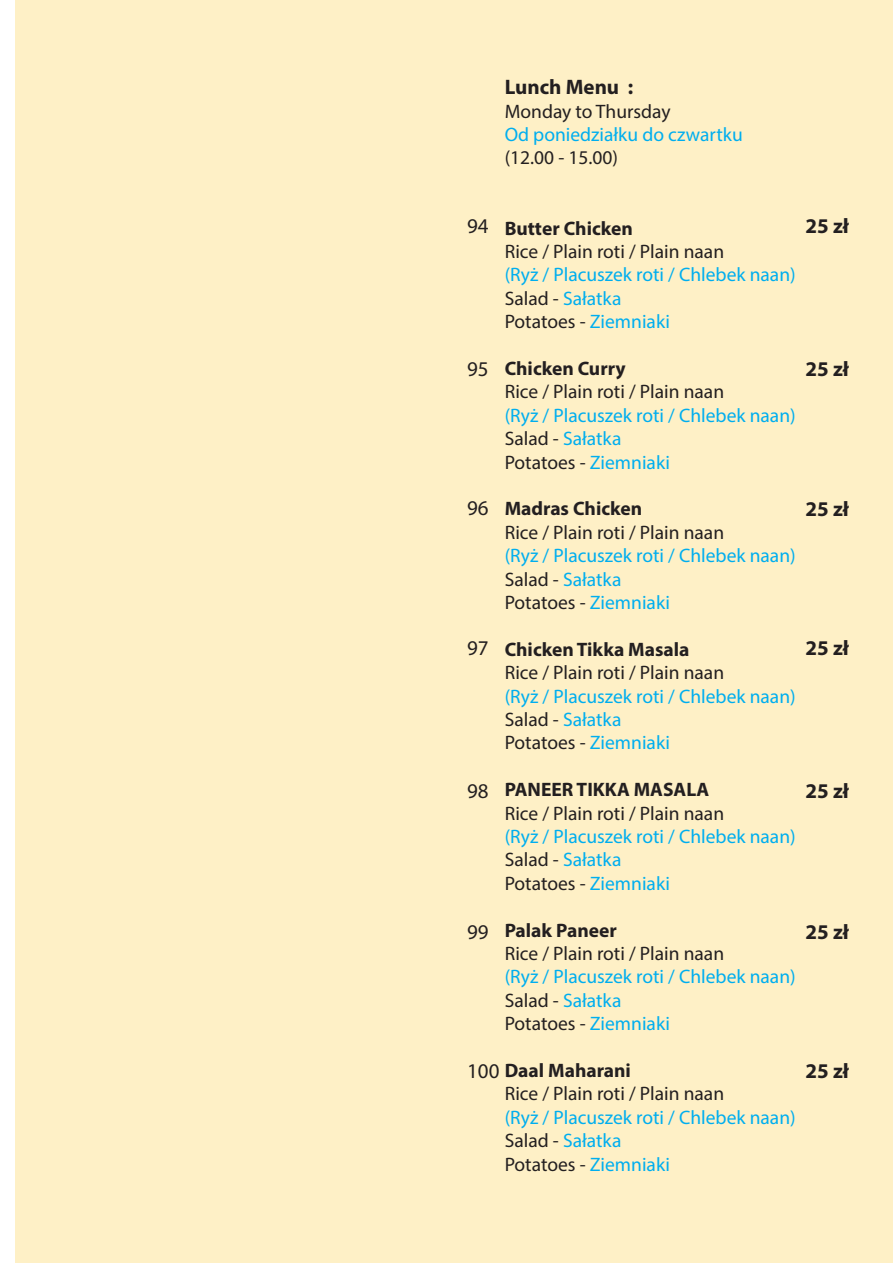
<style>
.page{position:relative;width:893px;height:1263px;background:#fff}
.page>*{position:absolute;margin:0;border:0;box-sizing:border-box;transform-origin:0 0}
.t1{font:700 21px "Myriad Pro";color:#231f20}
.t2{font:21px "Myriad Pro";color:#231f20}
.t3{font:19.5px/23.4px "Myriad Pro";color:#00aeef}
.t4{font:19.5px "Myriad Pro";color:#231f20}
.t5{font:700 19.5px "Myriad Pro";color:#231f20}
.s1{color:#231f20}
.s2{font-weight:400;font-size:21px}
</style>
<div class="page">
<div style="left:15px;top:0;width:878px;height:1263px;background:#fef0c6"></div>
<p class="t1" style="left:505px;top:73px;width:130px">Lunch Menu :</p>
<p class="t4" style="left:505px;top:99px;width:167px">Monday to Thursday</p>
<p class="t3" style="left:505px;top:122px;width:240px">Od poniedziałku do czwartku</p>
<p class="t4" style="left:505px;top:146px;width:115px">(12.00 - 15.00)</p>
<p class="t2" style="left:467px;top:213px;width:23px">94</p>
<p class="t2" style="left:467px;top:356px;width:23px">95</p>
<p class="t2" style="left:467px;top:495px;width:23px">96</p>
<p class="t2" style="left:467px;top:635px;width:23px">97</p>
<p class="t2" style="left:467px;top:777px;width:23px">98</p>
<p class="t2" style="left:467px;top:918px;width:23px">99</p>
<p class="t5" style="left:505px;top:215px;width:130px">Butter Chicken</p>
<p class="t4" style="left:505px;top:239px;width:221px">Rice / Plain roti / Plain naan</p>
<p class="t3" style="left:505px;top:263px;width:293px">(Ryż / Placuszek roti / Chlebek naan)<br><span class="s1">Salad -</span> Sałatka<br><span class="s1">Potatoes -</span> Ziemniaki</p>
<p class="t5" style="left:505px;top:356px;width:123px">Chicken Curry</p>
<p class="t4" style="left:505px;top:380px;width:221px">Rice / Plain roti / Plain naan</p>
<p class="t3" style="left:505px;top:403px;width:293px">(Ryż / Placuszek roti / Chlebek naan)<br><span class="s1">Salad -</span> Sałatka<br><span class="s1">Potatoes -</span> Ziemniaki</p>
<p class="t5" style="left:505px;top:496px;width:139px">Madras Chicken</p>
<p class="t4" style="left:505px;top:520px;width:221px">Rice / Plain roti / Plain naan</p>
<p class="t3" style="left:505px;top:544px;width:293px">(Ryż / Placuszek roti / Chlebek naan)<br><span class="s1">Salad -</span> Sałatka<br><span class="s1">Potatoes -</span> Ziemniaki</p>
<p class="t5" style="left:505px;top:636px;width:186px">Chicken Tikka Masala</p>
<p class="t4" style="left:505px;top:661px;width:221px">Rice / Plain roti / Plain naan</p>
<p class="t3" style="left:505px;top:684px;width:293px">(Ryż / Placuszek roti / Chlebek naan)<br><span class="s1">Salad -</span> Sałatka<br><span class="s1">Potatoes -</span> Ziemniaki</p>
<p class="t5" style="left:505px;top:777px;width:206px">PANEER TIKKA MASALA</p>
<p class="t4" style="left:505px;top:801px;width:221px">Rice / Plain roti / Plain naan</p>
<p class="t3" style="left:505px;top:824px;width:293px">(Ryż / Placuszek roti / Chlebek naan)<br><span class="s1">Salad -</span> Sałatka<br><span class="s1">Potatoes -</span> Ziemniaki</p>
<p class="t5" style="left:505px;top:917px;width:114px">Palak Paneer</p>
<p class="t4" style="left:505px;top:941px;width:221px">Rice / Plain roti / Plain naan</p>
<p class="t3" style="left:505px;top:965px;width:293px">(Ryż / Placuszek roti / Chlebek naan)<br><span class="s1">Salad -</span> Sałatka<br><span class="s1">Potatoes -</span> Ziemniaki</p>
<p class="t1" style="left:805px;top:213px;width:45px">25 zł</p>
<p class="t1" style="left:805px;top:355px;width:45px">25 zł</p>
<p class="t1" style="left:805px;top:495px;width:45px">25 zł</p>
<p class="t1" style="left:805px;top:634px;width:45px">25 zł</p>
<p class="t1" style="left:805px;top:777px;width:45px">25 zł</p>
<p class="t1" style="left:805px;top:918px;width:45px">25 zł</p>
<p class="t5" style="left:467px;top:1058px;width:165px"><span class="s2">100</span> Daal Maharani</p>
<p class="t4" style="left:505px;top:1082px;width:221px">Rice / Plain roti / Plain naan</p>
<p class="t3" style="left:505px;top:1105px;width:293px">(Ryż / Placuszek roti / Chlebek naan)<br><span class="s1">Salad -</span> Sałatka<br><span class="s1">Potatoes -</span> Ziemniaki</p>
<p class="t1" style="left:805px;top:1057px;width:45px">25 zł</p>
</div>
